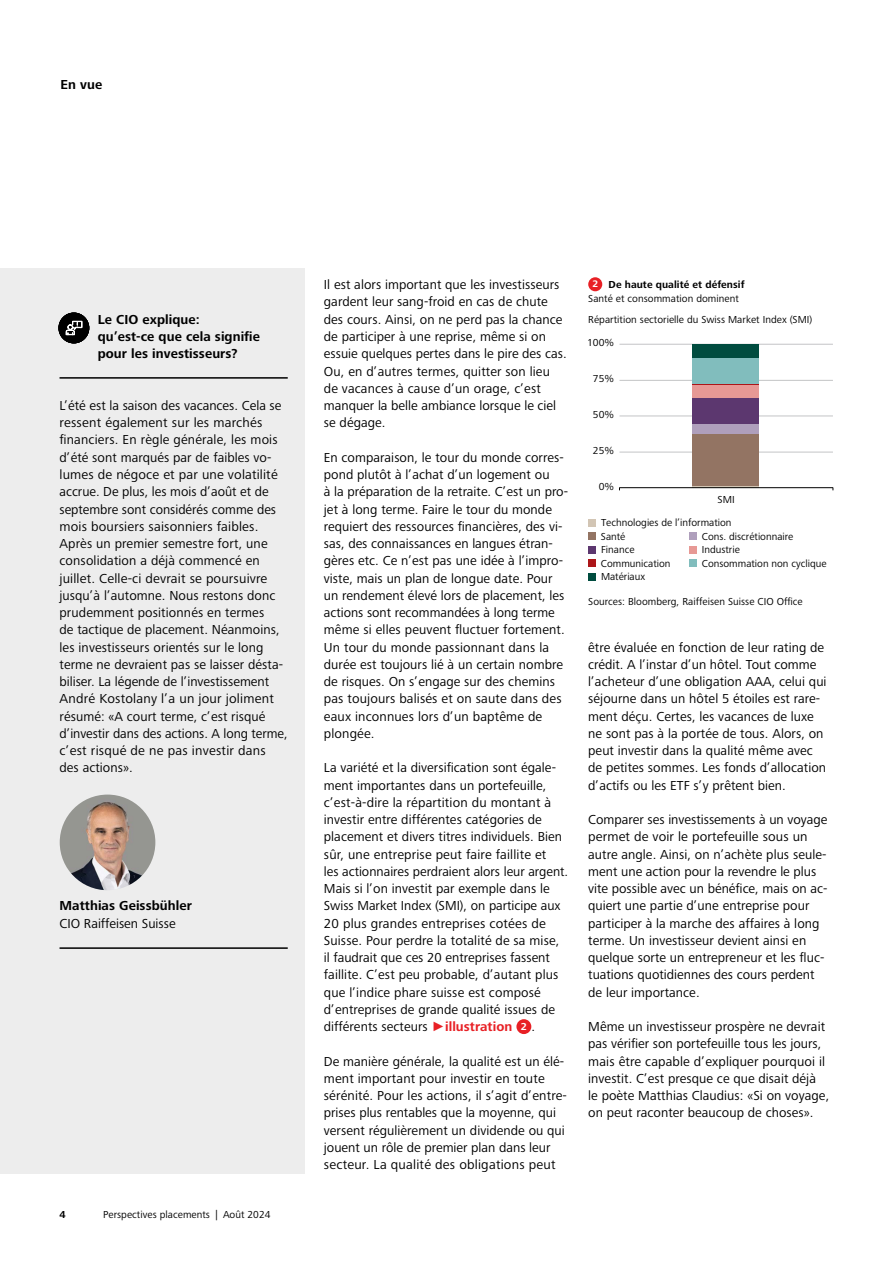
<style>
.page{position:relative;width:893px;height:1263px;background:#fff}
.page>*{position:absolute;margin:0;border:0;box-sizing:border-box;transform-origin:0 0}
.t1{font:13.5px/17.2px "Frutiger Next LTW1 G";letter-spacing:.005em;color:#000}
.t2{font:700 13.5px/17.2px "Frutiger Next LTW1 G";letter-spacing:.005em;color:#000}
.t3{font:10.5px/13.5px "Frutiger Next LTW1 G";letter-spacing:.005em;color:#000;text-align:center}
.t4{font:10.5px/13.5px "Frutiger Next LTW1 G";color:#020202}
.t5{font:700 10.5px "Frutiger Next LTW1 G";color:#000}
.s1{font-family:"Arial";color:#e82025}
.s2{font-weight:700;color:#e82025}
.s3{font-weight:700;font-size:10.5px;color:#fff}
.s4{font-weight:700;font-size:9.9px;color:#fff}
.s5{font-weight:700}
</style>
<div class="page">
<div style="left:516px;top:1019px;width:15px;height:15px;background:#e82025;border-radius:50%"></div>
<div style="left:588px;top:277px;width:14px;height:14px;background:#e82025;border-radius:50%"></div>
<div style="left:588px;top:519px;width:8px;height:7px;background:#d2c5b4"></div>
<div style="left:588px;top:532px;width:8px;height:8px;background:#937463"></div>
<div style="left:689px;top:532px;width:7px;height:8px;background:#af9fbc"></div>
<div style="left:588px;top:546px;width:8px;height:7px;background:#5c376f"></div>
<div style="left:689px;top:546px;width:7px;height:7px;background:#e79995"></div>
<div style="left:588px;top:559px;width:8px;height:8px;background:#ac1619"></div>
<div style="left:689px;top:559px;width:7px;height:8px;background:#81bdbd"></div>
<div style="left:588px;top:573px;width:8px;height:8px;background:#004c3f"></div>
<hr style="left:619px;top:452px;width:214px;height:1px;background:#c3c4c6">
<hr style="left:619px;top:416px;width:214px;height:1px;background:#c3c4c6">
<hr style="left:619px;top:380px;width:214px;height:1px;background:#c3c4c6">
<hr style="left:619px;top:344px;width:214px;height:1px;background:#c3c4c6">
<hr style="left:692px;top:486px;width:67px;height:2px;background:#d2c5b4">
<div style="left:692px;top:433px;width:67px;height:53px;background:#937463"></div>
<div style="left:692px;top:424px;width:67px;height:9px;background:#af9fbc"></div>
<div style="left:692px;top:398px;width:67px;height:26px;background:#5c376f"></div>
<div style="left:692px;top:384px;width:67px;height:14px;background:#e79995"></div>
<hr style="left:692px;top:383px;width:67px;height:1px;background:#ac1619">
<div style="left:692px;top:358px;width:67px;height:25px;background:#81bdbd"></div>
<div style="left:692px;top:344px;width:67px;height:14px;background:#004c3f"></div>
<hr style="left:619px;top:487px;width:214px;height:1px;background:#000">
<div style="left:0;top:268px;width:305px;height:906px;background:#ededed"></div>
<div style="left:58px;top:313px;width:31px;height:30px;background:#000;border-radius:50%"></div>
<svg style="left:66px;top:321px;width:16px;height:14px"></svg>
<hr style="left:60px;top:377px;width:228px;height:2px;background:#000">
<hr style="left:60px;top:947px;width:228px;height:2px;background:#000">
<img style="left:60px;top:794px;width:95px;height:96px;border-radius:48px">
<p class="t2" style="left:61px;top:77px;width:43px">En vue</p>
<p class="t2" style="left:98px;top:311px;width:164px">Le CIO explique:<br>qu’est-ce que cela signifie pour les investisseurs?</p>
<p class="t1" style="left:60px;top:397px;width:230px">L’été est la saison des vacances. Cela se ressent également sur les marchés financiers. En règle générale, les mois d’été sont marqués par de faibles vo&shy;lumes de négoce et par une volatilité accrue. De plus, les mois d’août et de septembre sont considérés comme des mois boursiers saisonniers faibles.<br>Après un premier semestre fort, une consolidation a déjà commencé en juillet. Celle-ci devrait se poursuivre jusqu’à l’automne. Nous restons donc prudemment positionnés en termes<br>de tactique de placement. Néanmoins, les investisseurs orientés sur le long terme ne devraient pas se laisser désta&shy;biliser. La légende de l’investissement André Kostolany l’a un jour joliment résumé: «A court terme, c’est risqué d’investir dans des actions. A long terme, c’est risqué de ne pas investir dans des actions».</p>
<p class="t2" style="left:60px;top:897px;width:134px">Matthias Geissbühler</p>
<p class="t1" style="left:60px;top:915px;width:118px">CIO Raiffeisen Suisse</p>
<p class="t5" style="left:60px;top:1209px;width:8px">4</p>
<p class="t3" style="left:103px;top:1208px;width:169px">Perspectives placements | Août 2024</p>
<p class="t1" style="left:324px;top:276px;width:244px">Il est alors important que les investisseurs gardent leur sang-froid en cas de chute des cours. Ainsi, on ne perd pas la chance de participer à une reprise, même si on essuie quelques pertes dans le pire des cas.<br>Ou, en d’autres termes, quitter son lieu de vacances à cause d’un orage, c’est manquer la belle ambiance lorsque le ciel se dégage.</p>
<p class="t1" style="left:324px;top:449px;width:243px">En comparaison, le tour du monde corres&shy;pond plutôt à l’achat d’un logement ou<br>à la préparation de la retraite. C’est un pro-- jet à long terme. Faire le tour du monde requiert des ressources financières, des vi&shy;sas, des connaissances en langues étran&shy;gères etc. Ce n’est pas une idée à l’impro&shy;viste, mais un plan de longue date. Pour un rendement élevé lors de placement, les actions sont recommandées à long terme même si elles peuvent fluctuer fortement.<br>Un tour du monde passionnant dans la durée est toujours lié à un certain nombre de risques. On s’engage sur des chemins pas toujours balisés et on saute dans des eaux inconnues lors d’un baptême de plongée.</p>
<p class="t1" style="left:324px;top:759px;width:246px">La variété et la diversification sont égale&shy;ment importantes dans un portefeuille, c’est-à-dire la répartition du montant à investir entre différentes catégories de placement et divers titres individuels. Bien sûr, une entreprise peut faire faillite et<br>les actionnaires perdraient alors leur argent.<br>Mais si l’on investit par exemple dans le Swiss Market Index (SMI), on participe aux 20 plus grandes entreprises cotées de Suisse. Pour perdre la totalité de sa mise, il faudrait que ces 20 entreprises fassent faillite. C’est peu probable, d’autant plus que l’indice phare suisse est composé d’entreprises de grande qualité issues de différents secteurs <span class="s1">►</span><span class="s2">illustration</span> <span class="s3">2</span> .</p>
<p class="t1" style="left:324px;top:1053px;width:245px">De manière générale, la qualité est un élé&shy;ment important pour investir en toute sérénité. Pour les actions, il s’agit d’entre&shy;prises plus rentables que la moyenne, qui versent régulièrement un dividende ou qui jouent un rôle de premier plan dans leur secteur. La qualité des obligations peut</p>
<p class="t3" style="left:588px;top:279px;width:158px"><span class="s4">2</span> <span class="s5">De haute qualité et défensif<br></span>Santé et consommation dominent</p>
<p class="t3" style="left:588px;top:313px;width:226px">Répartition sectorielle du Swiss Market Index (SMI)</p>
<p class="t4" style="left:587px;top:336px;width:29px">100%</p>
<p class="t4" style="left:593px;top:372px;width:23px">75%</p>
<p class="t4" style="left:593px;top:408px;width:23px">50%</p>
<p class="t4" style="left:593px;top:444px;width:23px">25%</p>
<p class="t4" style="left:599px;top:480px;width:17px">0%</p>
<p class="t3" style="left:718px;top:493px;width:19px">SMI</p>
<p class="t4" style="left:601px;top:516px;width:132px">Technologies de l’information<br>Santé</p>
<p class="t4" style="left:702px;top:530px;width:93px">Cons. discrétionnaire</p>
<p class="t4" style="left:601px;top:543px;width:35px">Finance</p>
<p class="t4" style="left:702px;top:543px;width:39px">Industrie</p>
<p class="t4" style="left:601px;top:557px;width:71px">Communication</p>
<p class="t4" style="left:702px;top:557px;width:126px">Consommation non cyclique</p>
<p class="t4" style="left:601px;top:570px;width:46px">Matériaux</p>
<p class="t3" style="left:588px;top:595px;width:216px">Sources: Bloomberg, Raiffeisen Suisse CIO Office</p>
<p class="t1" style="left:588px;top:639px;width:240px">être évaluée en fonction de leur rating de crédit. A l’instar d’un hôtel. Tout comme l’acheteur d’une obligation AAA, celui qui séjourne dans un hôtel 5 étoiles est rare&shy;ment déçu. Certes, les vacances de luxe ne sont pas à la portée de tous. Alors, on peut investir dans la qualité même avec de petites sommes. Les fonds d’allocation d’actifs ou les ETF s’y prêtent bien.</p>
<p class="t1" style="left:588px;top:811px;width:241px">Comparer ses investissements à un voyage permet de voir le portefeuille sous un autre angle. Ainsi, on n’achète plus seule&shy;ment une action pour la revendre le plus vite possible avec un bénéfice, mais on ac&shy;quiert une partie d’une entreprise pour participer à la marche des affaires à long terme. Un investisseur devient ainsi en quelque sorte un entrepreneur et les fluc&shy;tuations quotidiennes des cours perdent de leur importance.</p>
<p class="t1" style="left:588px;top:1018px;width:243px">Même un investisseur prospère ne devrait pas vérifier son portefeuille tous les jours, mais être capable d’expliquer pourquoi il investit. C’est presque ce que disait déjà<br>le poète Matthias Claudius: «Si on voyage, on peut raconter beaucoup de choses».</p>
</div>
